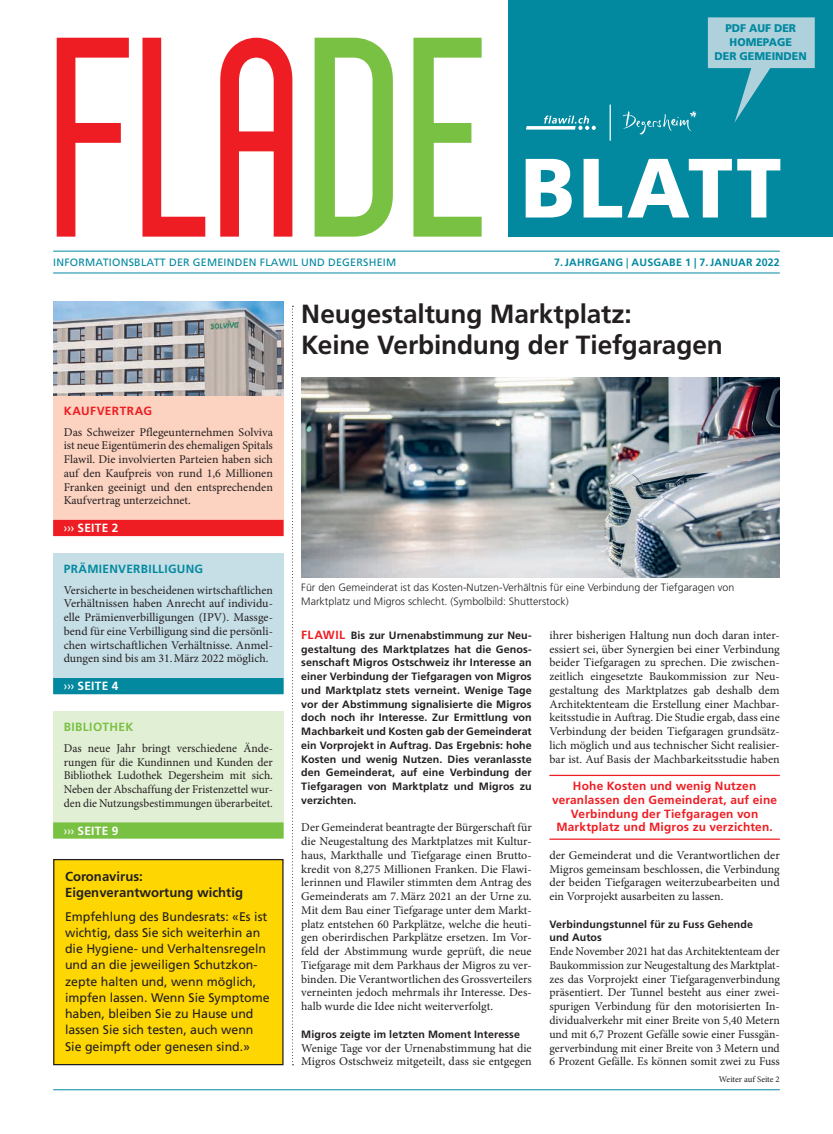
<style>
.page{position:relative;width:833px;height:1134px;background:#fff}
.page>*{position:absolute;margin:0;border:0;box-sizing:border-box;transform-origin:0 0}
.t1{font:284.12px "Sigward";color:#ee1d23;scale:.94 1}
.t2{font:900 84px "Frutiger LT Std";letter-spacing:.04em;color:#fff}
.t3{font:700 26.25px/31.2px "Frutiger LT Std";letter-spacing:-.005em;color:#231f20}
.t4{font:700 13.12px/16.2px "Frutiger LT Std";color:#231f20}
.t5{font:12.5px/16.2px "Frutiger LT Std";color:#231f20}
.t6{font:11.88px/13.8px "Minion Pro";color:#231f20;text-align:justify}
.t7{font:700 11.88px/13.8px "Frutiger LT Std";letter-spacing:.02em;color:#ee1d23;text-align:center}
.t8{font:700 11.88px "Frutiger LT Std";letter-spacing:.02em;color:#fff}
.t9{font:700 11.88px "Frutiger LT Std";letter-spacing:.025em;color:#0289a0}
.t10{font:700 11.88px "Frutiger LT Std";letter-spacing:.035em;color:#79c142}
.t11{font:900 11.12px/13.9px "Frutiger LT Std";color:#0289a0;text-align:center;scale:.96 1}
.t12{font:700 10.62px/13.8px "Frutiger LT Std";letter-spacing:.01em;color:#231f20;text-align:justify}
.t13{font:300 10.62px/13.8px "Frutiger LT Std";color:#231f20}
.t14{font:10.62px "Frutiger LT Std";letter-spacing:.02em;color:#0289a0}
.t15{font:700 10.62px "Frutiger LT Std";letter-spacing:.02em;color:#0289a0}
.t16{font:8.75px "Minion Pro";letter-spacing:-.005em;color:#231f20}
.s1{color:#79c142}
.s2{font-weight:400}
.s3{font-size:11.88px;color:#ee1d23}
</style>
<div class="page">
<hr style="left:53px;top:251px;width:727px;height:1px;background:#0289a0">
<hr style="left:53px;top:272px;width:727px;height:1px;background:#0289a0">
<div style="left:508px;top:0;width:325px;height:237px;background:#0289a0"></div>
<svg style="left:526px;top:116px;width:70px;height:14px"></svg>
<svg style="left:622px;top:111px;width:75px;height:24px"></svg>
<hr style="left:609px;top:105px;width:2px;height:36px;background:#fff">
<svg style="left:708px;top:17px;width:106px;height:106px"></svg>
<hr style="left:53px;top:1089px;width:727px;height:1px;background:#0289a0">
<svg style="left:292px;top:306px;width:1px;height:759px"></svg>
<div style="left:54px;top:859px;width:229px;height:205px;background:#fed702"></div>
<div style="left:53px;top:859px;width:230px;height:206px;border:1px solid #231f20"></div>
<hr style="left:549px;top:775px;width:231px;height:1px;background:#ee1d23">
<hr style="left:549px;top:838px;width:231px;height:2px;background:#ee1d23">
<img style="left:301px;top:378px;width:479px;height:199px">
<div style="left:53px;top:553px;width:230px;height:141px;background:#c6dee6"></div>
<div style="left:53px;top:678px;width:230px;height:16px;background:#0289a0"></div>
<div style="left:53px;top:395px;width:230px;height:141px;background:#fcd2c0"></div>
<div style="left:53px;top:520px;width:230px;height:16px;background:#ee1d23"></div>
<img style="left:53px;top:301px;width:230px;height:94px">
<div style="left:53px;top:711px;width:230px;height:127px;background:#e1efd4"></div>
<div style="left:53px;top:822px;width:230px;height:17px;background:#79c142"></div>
<h1 class="t1" style="left:57px;top:18px;width:472px">FlA<span class="s1">DE</span></h1>
<p class="t14" style="left:53px;top:256px;width:344px">INFORMATIONSBLATT DER GEMEINDEN FLAWIL UND DEGERSHEIM</p>
<p class="t11" style="left:714px;top:21px;width:98px">PDF AUF DER<br>HOMEPAGE<br>DER GEMEINDEN</p>
<h2 class="t2" style="left:521px;top:137px;width:262px">BLATT</h2>
<p class="t15" style="left:554px;top:256px;width:227px">7.JAHRGANG <span class="s2">|</span> AUSGABE 1 | 7.JANUAR 2022</p>
<p class="t7" style="left:64px;top:404px;width:90px">KAUFVERTRAG</p>
<p class="t6" style="left:64px;top:425px;width:211px">Das Schweizer Pflegeunternehmen Solviva ist neue Eigentümerin des ehemaligen Spitals Flawil. Die involvierten Parteien haben sich auf den Kaufpreis von rund 1,6 Millionen Franken geeinigt und den entsprechenden Kaufvertrag unterzeichnet.</p>
<p class="t8" style="left:64px;top:521px;width:56px"><span class="s2">›››</span> SEITE 2</p>
<p class="t9" style="left:64px;top:562px;width:141px">PRÄMIENVERBILLIGUNG</p>
<p class="t6" style="left:64px;top:583px;width:211px">Versicherte in bescheidenen wirtschaftlichen Verhältnissen haben Anrecht auf individu&shy;elle Prämienverbilligungen (IPV). Massge&shy;bend für eine Verbilligung sind die persönli&shy;chen wirtschaftlichen Verhältnisse. Anmel&shy;dungen sind bis am 31.März 2022 möglich.</p>
<p class="t8" style="left:64px;top:679px;width:56px"><span class="s2">›››</span> SEITE 4</p>
<p class="t10" style="left:64px;top:720px;width:71px">BIBLIOTHEK</p>
<p class="t6" style="left:64px;top:741px;width:211px">Das neue Jahr bringt verschiedene Ände&shy;rungen für die Kundinnen und Kunden der Bibliothek Ludothek Degersheim mit sich.<br>Neben der Abschaffung der Fristenzettel wur&shy;den die Nutzungsbestimmungen überarbeitet.</p>
<p class="t8" style="left:64px;top:824px;width:56px"><span class="s2">›››</span> SEITE 9</p>
<p class="t4" style="left:65px;top:868px;width:179px">Coronavirus:<br>Eigenverantwortung wichtig</p>
<p class="t5" style="left:65px;top:908px;width:206px">Empfehlung des Bundesrats: «Es ist wichtig, dass Sie sich weiterhin an die Hygiene- und Verhaltensregeln und an die jeweiligen Schutzkon&shy;zepte halten und, wenn möglich, impfen lassen. Wenn Sie Symptome haben, bleiben Sie zu Hause und lassen Sie sich testen, auch wenn Sie geimpft oder genesen sind.»</p>
<h3 class="t3" style="left:301px;top:298px;width:423px">Neugestaltung Marktplatz:<br>Keine Verbindung der Tiefgaragen</h3>
<p class="t13" style="left:301px;top:580px;width:435px">Für den Gemeinderat ist das Kosten-Nutzen-Verhältnis für eine Verbindung der Tiefgaragen von<br>Marktplatz und Migros schlecht. (Symbolbild: Shutterstock)</p>
<p class="t12" style="left:301px;top:628px;width:232px"><span class="s3">FLAWIL</span> Bis zur Urnenabstimmung zur Neu&shy;gestaltung des Marktplatzes hat die Genos&shy;senschaft Migros Ostschweiz ihr Interesse an einer Verbindung der Tiefgaragen von Migros und Marktplatz stets verneint. Wenige Tage vor der Abstimmung signalisierte die Migros doch noch ihr Interesse. Zur Ermittlung von Machbarkeit und Kosten gab der Gemeinderat ein Vorprojekt in Auftrag. Das Ergebnis: hohe Kosten und wenig Nutzen. Dies veranlasste den Gemeinderat, auf eine Verbindung der Tiefgaragen von Marktplatz und Migros zu verzichten.</p>
<p class="t6" style="left:301px;top:821px;width:232px">Der Gemeinderat beantragte der Bürgerschaft für die Neugestaltung des Marktplatzes mit Kultur&shy;haus, Markthalle und Tiefgarage einen Brutto&shy;kredit von 8,275 Millionen Franken. Die Flawi&shy;lerinnen und Flawiler stimmten dem Antrag des Gemeinderats am 7.März 2021 an der Urne zu.<br>Mit dem Bau einer Tiefgarage unter dem Markt&shy;platz entstehen 60 Parkplätze, welche die heuti&shy;gen oberirdischen Parkplätze ersetzen. Im Vor&shy;feld der Abstimmung wurde geprüft, die neue Tiefgarage mit dem Parkhaus der Migros zu ver&shy;binden. Die Verantwortlichen des Grossverteilers verneinten jedoch mehrmals ihr Interesse. Des&shy;halb wurde die Idee nicht weiterverfolgt.</p>
<p class="t12" style="left:301px;top:1027px;width:220px">Migros zeigte im letzten Moment Interesse</p>
<p class="t6" style="left:301px;top:1041px;width:232px">Wenige Tage vor der Urnenabstimmung hat die<br>Migros Ostschweiz mitgeteilt, dass sie entgegen</p>
<p class="t6" style="left:549px;top:628px;width:232px">ihrer bisherigen Haltung nun doch daran inter&shy;essiert sei, über Synergien bei einer Verbindung beider Tiefgaragen zu sprechen. Die zwischen&shy;zeitlich eingesetzte Baukommission zur Neu&shy;gestaltung des Marktplatzes gab deshalb dem Architektenteam die Erstellung einer Machbar&shy;keitsstudie in Auftrag. Die Studie ergab, dass eine Verbindung der beiden Tiefgaragen grundsätz&shy;lich möglich und aus technischer Sicht realisier&shy;bar ist. Auf Basis der Machbarkeitsstudie haben</p>
<p class="t7" style="left:552px;top:779px;width:226px">Hohe Kosten und wenig Nutzen veranlassen den Gemeinderat, auf eine Verbindung der Tiefgaragen von Marktplatz und Migros zu verzichten.</p>
<p class="t6" style="left:549px;top:848px;width:232px">der Gemeinderat und die Verantwortlichen der Migros gemeinsam beschlossen, die Verbindung der beiden Tiefgaragen weiterzubearbeiten und ein Vorprojekt ausarbeiten zu lassen.</p>
<p class="t12" style="left:549px;top:917px;width:205px">Verbindungstunnel für zu Fuss Gehende und Autos</p>
<p class="t6" style="left:549px;top:945px;width:232px">Ende November 2021 hat das Architektenteam der Baukommission zur Neugestaltung des Marktplat&shy;zes das Vorprojekt einer Tiefgaragenverbindung präsentiert. Der Tunnel besteht aus einer zwei&shy;spurigen Verbindung für den motorisierten In&shy;dividualverkehr mit einer Breite von 5,40 Metern und mit 6,7 Prozent Gefälle sowie einer Fussgän&shy;gerverbindung mit einer Breite von 3 Metern und 6 Prozent Gefälle. Es können somit zwei zu Fuss</p>
<p class="t16" style="left:719px;top:1073px;width:62px">Weiter auf Seite 2</p>
</div>
